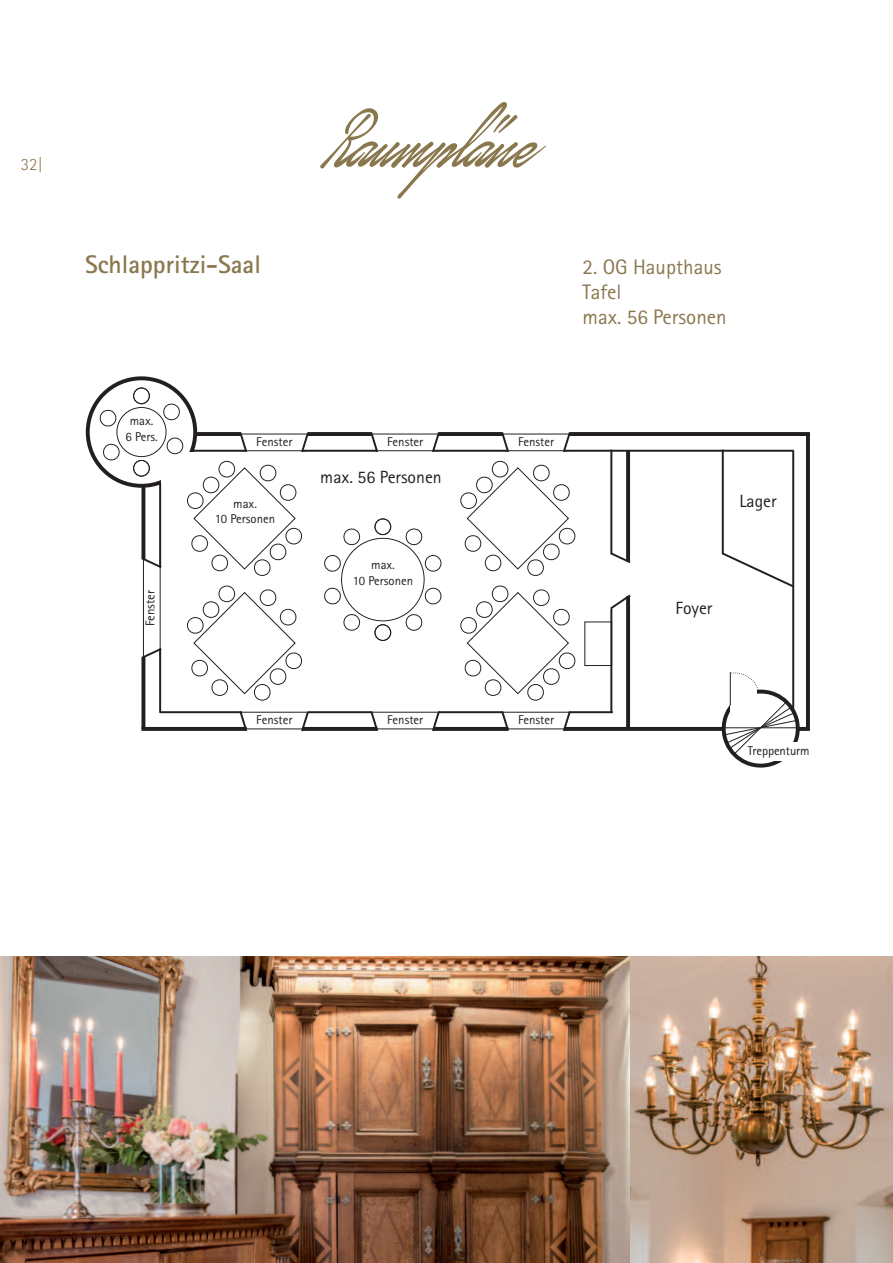
<style>
.page{position:relative;width:893px;height:1263px;background:#fff}
.page>*{position:absolute;margin:0;border:0;box-sizing:border-box;transform-origin:0 0}
.t1{font:90px "January Script Personal Use";color:#8a774e}
.t2{font:700 25.5px "Rotis Sans Serif";color:#8a774e}
.t3{font:21px/25.2px "Rotis Sans Serif";color:#8a774e}
.t4{font:17.7px "Rotis Sans Serif";color:#231f20}
.t5{font:300 17.25px "Rotis Sans Serif";color:#8a774e}
.t6{font:12.75px/15.8px "Rotis Sans Serif";color:#231f20;text-align:center}
</style>
<div class="page">
<svg style="left:310px;top:432px;width:59px;height:4px"></svg>
<svg style="left:441px;top:432px;width:59px;height:4px"></svg>
<svg style="left:572px;top:432px;width:238px;height:4px"></svg>
<hr style="left:806px;top:434px;width:4px;height:295px;background:#231f20">
<svg style="left:626px;top:611px;width:4px;height:116px"></svg>
<svg style="left:626px;top:452px;width:4px;height:99px"></svg>
<hr style="left:143px;top:559px;width:1px;height:98px;background:#231f20">
<hr style="left:160px;top:559px;width:1px;height:98px;background:#231f20">
<svg style="left:141px;top:660px;width:4px;height:67px"></svg>
<hr style="left:159px;top:648px;width:2px;height:64px;background:#231f20">
<hr style="left:372px;top:433px;width:67px;height:1px;background:#231f20">
<hr style="left:503px;top:433px;width:67px;height:1px;background:#231f20">
<hr style="left:372px;top:450px;width:67px;height:1px;background:#231f20">
<hr style="left:503px;top:450px;width:67px;height:1px;background:#231f20">
<hr style="left:302px;top:450px;width:75px;height:2px;background:#231f20">
<hr style="left:433px;top:450px;width:75px;height:2px;background:#231f20">
<hr style="left:564px;top:450px;width:230px;height:2px;background:#231f20">
<hr style="left:610px;top:450px;width:2px;height:104px;background:#231f20">
<hr style="left:610px;top:608px;width:2px;height:105px;background:#231f20">
<hr style="left:792px;top:451px;width:2px;height:257px;background:#231f20">
<svg style="left:369px;top:432px;width:11px;height:20px"></svg>
<svg style="left:500px;top:432px;width:11px;height:20px"></svg>
<svg style="left:430px;top:432px;width:11px;height:20px"></svg>
<svg style="left:561px;top:432px;width:11px;height:20px"></svg>
<hr style="left:160px;top:711px;width:82px;height:2px;background:#231f20">
<hr style="left:308px;top:711px;width:64px;height:2px;background:#231f20">
<hr style="left:439px;top:711px;width:64px;height:2px;background:#231f20">
<hr style="left:570px;top:711px;width:43px;height:2px;background:#231f20">
<hr style="left:372px;top:712px;width:67px;height:1px;background:#231f20">
<hr style="left:241px;top:712px;width:67px;height:1px;background:#231f20">
<hr style="left:503px;top:712px;width:67px;height:1px;background:#231f20">
<hr style="left:372px;top:728px;width:67px;height:1px;background:#231f20">
<hr style="left:241px;top:728px;width:67px;height:1px;background:#231f20">
<hr style="left:503px;top:728px;width:67px;height:1px;background:#231f20">
<svg style="left:141px;top:727px;width:97px;height:4px"></svg>
<svg style="left:310px;top:727px;width:59px;height:4px"></svg>
<svg style="left:441px;top:727px;width:59px;height:4px"></svg>
<svg style="left:572px;top:727px;width:137px;height:4px"></svg>
<svg style="left:800px;top:727px;width:10px;height:4px"></svg>
<svg style="left:238px;top:711px;width:11px;height:20px"></svg>
<svg style="left:369px;top:711px;width:11px;height:20px"></svg>
<svg style="left:500px;top:711px;width:11px;height:20px"></svg>
<svg style="left:300px;top:711px;width:10px;height:21px"></svg>
<svg style="left:430px;top:711px;width:11px;height:21px"></svg>
<svg style="left:561px;top:711px;width:11px;height:21px"></svg>
<svg style="left:610px;top:551px;width:21px;height:12px"></svg>
<hr style="left:722px;top:450px;width:2px;height:104px;background:#231f20">
<svg style="left:721px;top:551px;width:74px;height:38px"></svg>
<svg style="left:610px;top:594px;width:21px;height:17px"></svg>
<svg style="left:141px;top:646px;width:21px;height:14px"></svg>
<svg style="left:709px;top:672px;width:91px;height:95px"></svg>
<div style="left:731px;top:689px;width:26px;height:35px;background:#fff"></div>
<div style="left:701px;top:668px;width:29px;height:25px;background:#fff"></div>
<div style="left:688px;top:691px;width:34px;height:28px;background:#fff"></div>
<div style="left:747px;top:742px;width:63px;height:19px;background:#fff"></div>
<hr style="left:730px;top:672px;width:1px;height:33px;background:#231f20">
<svg style="left:324px;top:518px;width:118px;height:123px"></svg>
<svg style="left:86px;top:376px;width:224px;height:201px"></svg>
<svg style="left:187px;top:585px;width:115px;height:116px"></svg>
<svg style="left:460px;top:460px;width:116px;height:116px"></svg>
<svg style="left:460px;top:585px;width:116px;height:116px"></svg>
<img style="left:629px;top:957px;width:264px;height:306px">
<img style="left:0;top:957px;width:629px;height:306px">
<h3 class="t5" style="left:21px;top:158px;width:24px">32|</h3>
<h2 class="t2" style="left:85px;top:255px;width:177px">Schlappritzi-Saal</h2>
<h1 class="t1" style="left:310px;top:86px;width:227px">Raumpläne</h1>
<h3 class="t3" style="left:583px;top:256px;width:146px">2. OG Haupthaus<br>Tafel<br>max. 56 Personen</h3>
<p class="t6" style="left:125px;top:414px;width:34px">max.<br>6 Pers.</p>
<p class="t6" style="left:144px;top:626px;width:38px;rotate:-90deg">Fenster</p>
<p class="t6" style="left:256px;top:435px;width:38px">Fenster</p>
<p class="t6" style="left:387px;top:435px;width:38px">Fenster</p>
<p class="t6" style="left:518px;top:435px;width:38px">Fenster</p>
<p class="t6" style="left:215px;top:497px;width:62px">max.<br>10 Personen</p>
<h3 class="t4" style="left:320px;top:471px;width:123px">max. 56 Personen</h3>
<p class="t6" style="left:353px;top:558px;width:62px">max.<br>10 Personen</p>
<p class="t6" style="left:256px;top:713px;width:38px">Fenster</p>
<p class="t6" style="left:387px;top:713px;width:38px">Fenster</p>
<p class="t6" style="left:518px;top:713px;width:38px">Fenster</p>
<h3 class="t4" style="left:739px;top:495px;width:39px">Lager</h3>
<h3 class="t4" style="left:676px;top:602px;width:38px">Foyer</h3>
<p class="t6" style="left:748px;top:744px;width:63px">Treppenturm</p>
</div>
